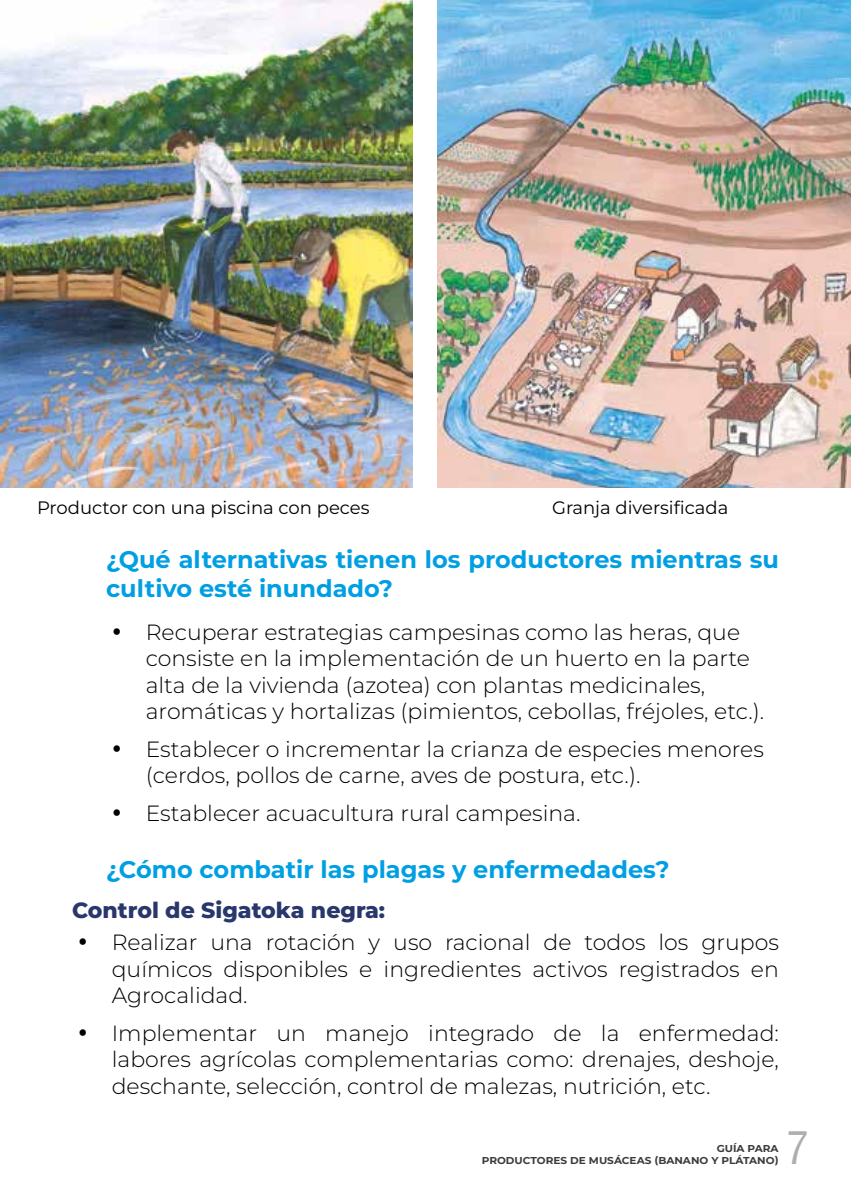
<style>
.page{position:relative;width:851px;height:1191px;background:#fff}
.page>*{position:absolute;margin:0;border:0;box-sizing:border-box;transform-origin:0 0}
.t1{font:condensed 44px "Swiss 721 BT";color:#aeaeae}
.t2{font:700 24px/28.8px "Montserrat";color:#009fe3}
.t3{font:300 22px/26.4px "Montserrat";color:#000}
.t4{font:800 22px "Montserrat";color:#29376c}
.t5{font:18px "Montserrat";color:#000}
.t6{font:700 10px/12px "Montserrat";color:#3c3c3b;text-align:right;scale:1.05 1}
</style>
<div class="page">
<img style="left:0;top:0;width:412px;height:487px">
<img style="left:437px;top:0;width:413px;height:487px">
<p class="t5" style="left:37px;top:495px;width:334px">Productor con una piscina con peces</p>
<p class="t5" style="left:552px;top:495px;width:178px">Granja diversificada</p>
<p class="t2" style="left:106px;top:543px;width:674px">¿Qué alternativas tienen los productores mientras su cultivo esté inundado?</p>
<p class="t3" style="left:146px;top:618px;width:620px;text-indent:-34px">• Recuperar estrategias campesinas como las heras, que consiste en la implementación de un huerto en la parte alta de la vivienda (azotea) con plantas medicinales, aromáticas y hortalizas (pimientos, cebollas, fréjoles, etc.).</p>
<p class="t3" style="left:146px;top:735px;width:619px;text-indent:-34px">• Establecer o incrementar la crianza de especies menores (cerdos, pollos de carne, aves de postura, etc.).</p>
<p class="t3" style="left:112px;top:799px;width:470px">• Establecer acuacultura rural campesina.</p>
<p class="t2" style="left:106px;top:854px;width:565px">¿Cómo combatir las plagas y enfermedades?</p>
<p class="t4" style="left:72px;top:894px;width:314px">Control de Sigatoka negra:</p>
<p class="t3" style="left:112px;top:928px;width:668px;text-align:justify;text-indent:-34px">• Realizar una rotación y uso racional de todos los grupos químicos disponibles e ingredientes activos registrados en Agrocalidad.</p>
<p class="t3" style="left:112px;top:1019px;width:668px;text-align:justify;text-indent:-34px">• Implementar un manejo integrado de la enfermedad: labores agrícolas complementarias como: drenajes, deshoje, deschante, selección, control de malezas, nutrición, etc.</p>
<p class="t6" style="left:481px;top:1142px;width:284px">GUÍA PARA<br>PRODUCTORES DE MUSÁCEAS (BANANO Y PLÁTANO)</p>
<h1 class="t1" style="left:786px;top:1122px;width:23px">7</h1>
</div>
